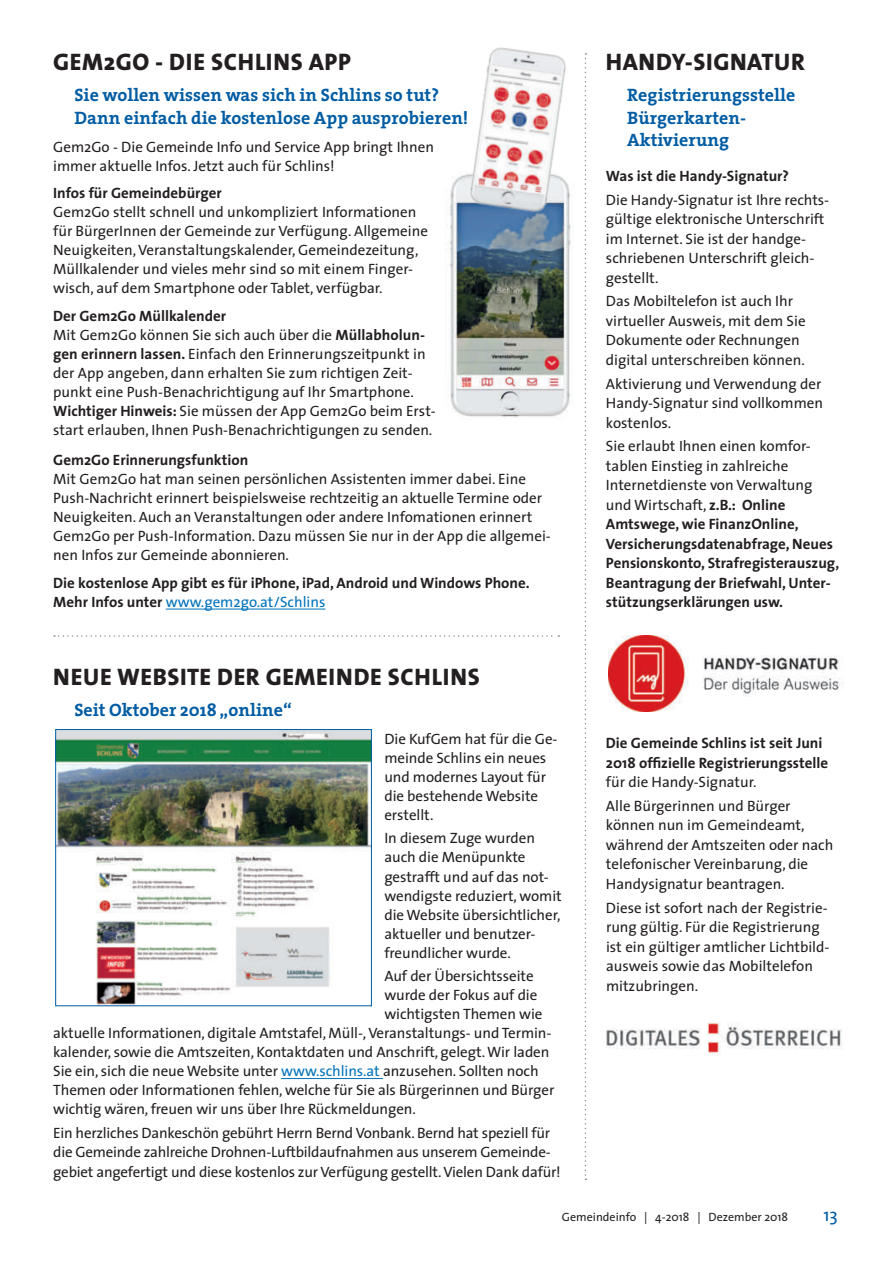
<style>
.page{position:relative;width:893px;height:1263px;background:#fff}
.page>*{position:absolute;margin:0;border:0;box-sizing:border-box;transform-origin:0 0}
.t1{font:800 24px "The Sans";letter-spacing:.025em;color:#231f20}
.t2{font:700 18px/22.5px "The Serif";letter-spacing:.005em;color:#015ca3}
.t3{font:18px "The Sans";color:#015ca3}
.t4{font:15px/19px "The Sans";color:#231f20}
.t5{font:700 15px/19.5px "The Sans";color:#231f20}
.t6{font:12px "The Sans";color:#231f20}
.s1{font-weight:700}
.s2{font-weight:400;color:#0072bc}
.s3{color:#0072bc}
.s4{font-weight:400}
</style>
<div class="page">
<svg style="left:585px;top:53px;width:1px;height:1127px"></svg>
<hr style="left:166px;top:609px;width:159px;height:1px;background:#0072bc">
<img style="left:450px;top:175px;width:121px;height:243px">
<img style="left:463px;top:47px;width:108px;height:173px">
<hr style="left:281px;top:1078px;width:102px;height:1px;background:#0072bc">
<img style="left:57px;top:731px;width:313px;height:273px">
<div style="left:55px;top:729px;width:317px;height:277px;border:1px solid #015ca3"></div>
<svg style="left:54px;top:635px;width:505px;height:2px"></svg>
<img style="left:608px;top:636px;width:236px;height:76px">
<img style="left:606px;top:1022px;width:237px;height:34px">
<h1 class="t1" style="left:53px;top:42px;width:299px">GEM2GO - DIE SCHLINS APP</h1>
<p class="t2" style="left:74px;top:84px;width:395px">Sie wollen wissen was sich in Schlins so tut?<br>Dann einfach die kostenlose App ausprobieren!</p>
<p class="t4" style="left:53px;top:136px;width:382px">Gem2Go - Die Gemeinde Info und Service App bringt Ihnen immer aktuelle Infos. Jetzt auch für Schlins!</p>
<p class="t5" style="left:53px;top:183px;width:170px">Infos für Gemeindebürger</p>
<p class="t4" style="left:53px;top:202px;width:376px">Gem2Go stellt schnell und unkompliziert Informationen für BürgerInnen der Gemeinde zur Verfügung. Allgemeine Neuigkeiten,Veranstaltungskalender, Gemeindezeitung, Müllkalender und vieles mehr sind so mit einem Finger&shy;wisch, auf dem Smartphone oder Tablet, verfügbar.</p>
<p class="t4" style="left:53px;top:306px;width:384px"><span class="s1">Der Gem2Go Müllkalender<br></span>Mit Gem2Go können Sie sich auch über die <span class="s1">Müllabholun&shy;gen erinnern lassen.</span> Einfach den Erinnerungszeitpunkt in der App angeben, dann erhalten Sie zum richtigen Zeit&shy;punkt eine Push-Benachrichtigung auf Ihr Smartphone.<br><span class="s1">Wichtiger Hinweis:</span> Sie müssen der App Gem2Go beim Erst&shy;start erlauben, Ihnen Push-Benachrichtigungen zu senden.</p>
<p class="t5" style="left:53px;top:450px;width:197px">Gem2Go Erinnerungsfunktion</p>
<p class="t4" style="left:53px;top:469px;width:499px">Mit Gem2Go hat man seinen persönlichen Assistenten immer dabei. Eine Push-Nachricht erinnert beispielsweise rechtzeitig an aktuelle Termine oder Neuigkeiten. Auch an Veranstaltungen oder andere Infomationen erinnert Gem2Go per Push-Information. Dazu müssen Sie nur in der App die allgemei&shy;nen Infos zur Gemeinde abonnieren.</p>
<p class="t5" style="left:53px;top:573px;width:478px;line-height:19px">Die kostenlose App gibt es für iPhone, iPad, Android und Windows Phone.<br>Mehr Infos unter <span class="s2">www.gem2go.at/Schlins</span></p>
<h1 class="t1" style="left:53px;top:657px;width:428px">NEUE WEBSITE DER GEMEINDE SCHLINS</h1>
<p class="t2" style="left:74px;top:698px;width:219px">Seit Oktober 2018 „online“</p>
<p class="t4" style="left:384px;top:729px;width:175px">Die KufGem hat für die Ge&shy;meinde Schlins ein neues und modernes Layout für die bestehende Website erstellt.</p>
<p class="t4" style="left:384px;top:828px;width:179px">In diesem Zuge wurden auch die Menüpunkte gestrafft und auf das not&shy;wendigste reduziert, womit die Website übersichtlicher, aktueller und benutzer&shy;freundlicher wurde.</p>
<p class="t4" style="left:384px;top:966px;width:151px">Auf der Übersichtsseite</p>
<p class="t4" style="left:384px;top:985px;width:154px">wurde der Fokus auf die</p>
<p class="t4" style="left:384px;top:1004px;width:160px">wichtigsten Themen wie</p>
<p class="t4" style="left:53px;top:1023px;width:500px">aktuelle Informationen, digitale Amtstafel, Müll-,Veranstaltungs- und Termin-</p>
<p class="t4" style="left:53px;top:1042px;width:498px">kalender, sowie die Amtszeiten, Kontaktdaten und Anschrift, gelegt.Wir laden</p>
<p class="t4" style="left:53px;top:1061px;width:487px">Sie ein, sich die neue Website unter <span class="s3">www.schlins.at</span> anzusehen. Sollten noch</p>
<p class="t4" style="left:53px;top:1080px;width:503px">Themen oder Informationen fehlen, welche für Sie als Bürgerinnen und Bürger</p>
<p class="t4" style="left:53px;top:1099px;width:364px">wichtig wären, freuen wir uns über Ihre Rückmeldungen.</p>
<p class="t4" style="left:53px;top:1122px;width:509px;line-height:19.5px">Ein herzliches Dankeschön gebührt Herrn Bernd Vonbank. Bernd hat speziell für die Gemeinde zahlreiche Drohnen-Luftbildaufnahmen aus unserem Gemeinde&shy;gebiet angefertigt und diese kostenlos zur Verfügung gestellt.Vielen Dank dafür!</p>
<h1 class="t1" style="left:606px;top:42px;width:200px">HANDY-SIGNATUR</h1>
<p class="t2" style="left:627px;top:84px;width:170px">Registrierungsstelle<br>Bürgerkarten-<br>Aktivierung</p>
<p class="t5" style="left:606px;top:166px;width:185px">Was ist die Handy-Signatur?</p>
<p class="t4" style="left:606px;top:189px;width:225px;line-height:19.5px">Die Handy-Signatur ist Ihre rechts&shy;gültige elektronische Unterschrift im Internet. Sie ist der handge&shy;schriebenen Unterschrift gleich&shy;gestellt.</p>
<p class="t4" style="left:606px;top:291px;width:201px;line-height:19.5px">Das Mobiltelefon ist auch Ihr virtueller Ausweis, mit dem Sie<br>Dokumente oder Rechnungen digital unterschreiben können.</p>
<p class="t4" style="left:606px;top:373px;width:219px;line-height:19.5px;text-align:justify">Aktivierung und Verwendung der Handy-Signatur sind vollkommen kostenlos.</p>
<p class="t5" style="left:606px;top:436px;width:235px"><span class="s4">Sie erlaubt Ihnen einen komfor&shy;tablen Einstieg in zahlreiche<br>Internetdienste von Verwaltung und Wirtschaft,</span> z.B.: Online<br>Amtswege, wie FinanzOnline,<br>Versicherungsdatenabfrage, Neues<br>Pensionskonto, Strafregisterauszug,<br>Beantragung der Briefwahl, Unter&shy;stützungserklärungen usw.</p>
<p class="t5" style="left:606px;top:733px;width:224px">Die Gemeinde Schlins ist seit Juni<br>2018 offizielle Registrierungsstelle</p>
<p class="t4" style="left:606px;top:770px;width:186px;line-height:23.7px">für die Handy-Signatur.<br>Alle Bürgerinnen und Bürger</p>
<p class="t4" style="left:606px;top:815px;width:229px;line-height:19.5px">können nun im Gemeindeamt, während der Amtszeiten oder nach telefonischer Vereinbarung, die<br>Handysignatur beantragen.</p>
<p class="t4" style="left:606px;top:897px;width:225px;line-height:19.5px">Diese ist sofort nach der Registrie&shy;rung gültig. Für die Registrierung ist ein gültiger amtlicher Lichtbild&shy;ausweis sowie das Mobiltelefon mitzubringen.</p>
<p class="t6" style="left:562px;top:1207px;width:228px">Gemeindeinfo | 4-2018 | Dezember 2018</p>
<p class="t3" style="left:823px;top:1200px;width:16px">13</p>
</div>
